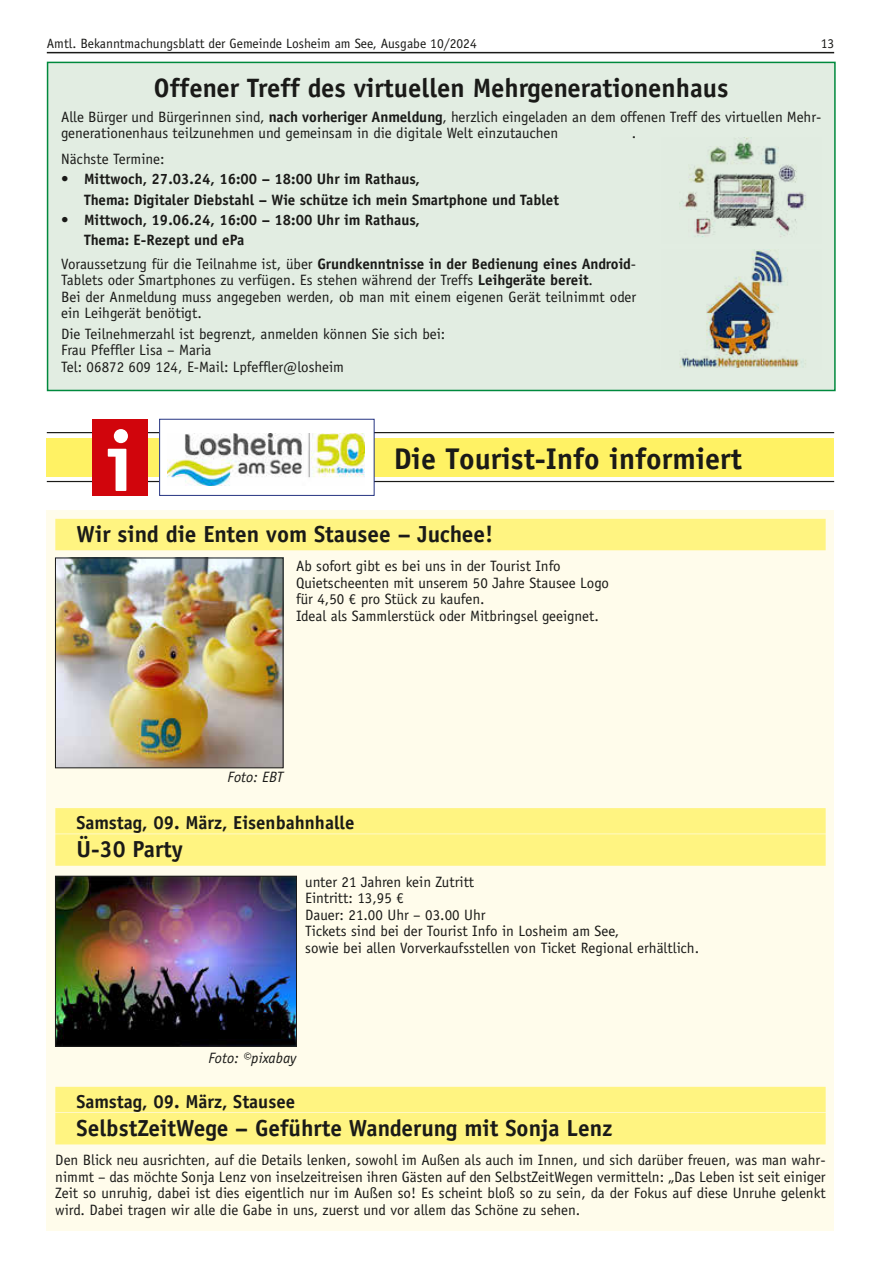
<style>
.page{position:relative;width:881px;height:1263px;background:#fff}
.page>*{position:absolute;margin:0;border:0;box-sizing:border-box;transform-origin:0 0}
.t1{font:700 85.5px "Officina Sans LT";color:#fff}
.t2{font:700 30px "Officina Sans LT";color:#1a1a18}
.t3{font:700 26.7px "Officina Sans LT";color:#1a1a18}
.t4{font:700 23.25px "Officina Sans LT";color:#1a1a18}
.t5{font:700 18.75px "Officina Sans LT";color:#1a1a18}
.t6{font:15px/16.5px "Officina Sans LT";color:#1a1a18}
.t7{font:700 15px/20.2px "Officina Sans LT";color:#1a1a18}
.t8{font:italic 15px "Officina Sans LT";color:#1a1a18}
.t9{font:13.5px "Officina Sans LT";color:#1a1a18}
.s1{font-weight:700}
</style>
<div class="page">
<hr style="left:47px;top:52px;width:786px;height:1px;background:#1a1a18">
<div style="left:47px;top:62px;width:788px;height:329px;background:#e2ede2;border:2px solid #00893d"></div>
<img style="left:679px;top:137px;width:127px;height:100px">
<img style="left:679px;top:250px;width:127px;height:118px">
<div style="left:47px;top:510px;width:786px;height:721px;background:#fffceb"></div>
<div style="left:55px;top:519px;width:770px;height:31px;background:#fff481"></div>
<div style="left:55px;top:808px;width:770px;height:26px;background:#fff481"></div>
<div style="left:55px;top:834px;width:770px;height:32px;background:#fff481"></div>
<div style="left:55px;top:1087px;width:770px;height:25px;background:#fff481"></div>
<div style="left:55px;top:1113px;width:770px;height:31px;background:#fff481"></div>
<img style="left:57px;top:560px;width:224px;height:206px">
<div style="left:55px;top:558px;width:228px;height:210px;border:1px solid #1a1a18"></div>
<img style="left:57px;top:878px;width:237px;height:166px">
<div style="left:55px;top:876px;width:241px;height:170px;border:1px solid #1a1a18"></div>
<div style="left:47px;top:438px;width:786px;height:38px;background:#fff264"></div>
<hr style="left:47px;top:481px;width:786px;height:1px;background:#1a1a18">
<hr style="left:47px;top:432px;width:786px;height:1px;background:#1a1a18">
<div style="left:159px;top:419px;width:215px;height:76px;background:#fff"></div>
<img style="left:167px;top:433px;width:198px;height:52px">
<div style="left:159px;top:419px;width:215px;height:77px;border:1px solid #253482"></div>
<div style="left:92px;top:419px;width:55px;height:77px;background:#d1050c"></div>
<p class="t9" style="left:47px;top:35px;width:431px">Amtl. Bekanntmachungsblatt der Gemeinde Losheim am See, Ausgabe 10/2024</p>
<p class="t9" style="left:820px;top:35px;width:15px">13</p>
<h3 class="t3" style="left:154px;top:71px;width:575px">Offener Treff des virtuellen Mehrgenerationenhaus</h3>
<p class="t6" style="left:61px;top:109px;width:761px">Alle Bürger und Bürgerinnen sind, <span class="s1">nach vorheriger Anmeldung</span>, herzlich eingeladen an dem offenen Treff des virtuellen Mehr&shy;generationenhaus teilzunehmen und gemeinsam in die digitale Welt einzutauchen</p>
<p class="t6" style="left:631px;top:125px;width:6px">.</p>
<p class="t6" style="left:61px;top:151px;width:105px">Nächste Termine:</p>
<p class="t7" style="left:84px;top:169px;width:476px;text-indent:-23px">• Mittwoch, 27.03.24, 16:00 – 18:00 Uhr im Rathaus,<br>Thema: Digitaler Diebstahl – Wie schütze ich mein Smartphone und Tablet</p>
<p class="t7" style="left:84px;top:210px;width:337px;text-indent:-23px">• Mittwoch, 19.06.24, 16:00 – 18:00 Uhr im Rathaus,<br>Thema: E-Rezept und ePa</p>
<p class="t6" style="left:61px;top:255px;width:576px">Voraussetzung für die Teilnahme ist, über <span class="s1">Grundkenntnisse in der Bedienung eines Android</span>-Tablets oder Smartphones zu verfügen. Es stehen während der Treffs <span class="s1">Leihgeräte bereit</span>.<br>Bei der Anmeldung muss angegeben werden, ob man mit einem eigenen Gerät teilnimmt oder ein Leihgerät benötigt.</p>
<p class="t6" style="left:61px;top:326px;width:385px">Die Teilnehmerzahl ist begrenzt, anmelden können Sie sich bei:<br>Frau Pfeffler Lisa – Maria<br>Tel: 06872 609 124, E-Mail: Lpfeffler@losheim</p>
<h1 class="t1" style="left:106px;top:408px;width:28px">i</h1>
<h2 class="t2" style="left:393px;top:440px;width:349px">Die Tourist-Info informiert</h2>
<h3 class="t4" style="left:77px;top:519px;width:418px">Wir sind die Enten vom Stausee – Juchee!</h3>
<p class="t6" style="left:296px;top:558px;width:314px">Ab sofort gibt es bei uns in der Tourist Info Quietscheenten mit unserem 50 Jahre Stausee Logo für 4,50 € pro Stück zu kaufen.<br>Ideal als Sammlerstück oder Mitbringsel geeignet.</p>
<p class="t8" style="left:227px;top:768px;width:57px">Foto: EBT</p>
<p class="t5" style="left:77px;top:811px;width:279px">Samstag, 09. März, Eisenbahnhalle</p>
<h3 class="t4" style="left:77px;top:835px;width:108px">Ü-30 Party</h3>
<p class="t6" style="left:305px;top:873px;width:395px">unter 21 Jahren kein Zutritt<br>Eintritt: 13,95 €<br>Dauer: 21.00 Uhr – 03.00 Uhr<br>Tickets sind bei der Tourist Info in Losheim am See,<br>sowie bei allen Vorverkaufsstellen von Ticket Regional erhältlich.</p>
<p class="t8" style="left:208px;top:1049px;width:90px">Foto: ©pixabay</p>
<p class="t5" style="left:77px;top:1090px;width:220px">Samstag, 09. März, Stausee</p>
<h3 class="t4" style="left:77px;top:1113px;width:537px">SelbstZeitWege – Geführte Wanderung mit Sonja Lenz</h3>
<p class="t6" style="left:55px;top:1152px;width:771px;text-align:justify">Den Blick neu ausrichten, auf die Details lenken, sowohl im Außen als auch im Innen, und sich darüber freuen, was man wahr&shy;nimmt – das möchte Sonja Lenz von inselzeitreisen ihren Gästen auf den SelbstZeitWegen vermitteln: „Das Leben ist seit einiger Zeit so unruhig, dabei ist dies eigentlich nur im Außen so! Es scheint bloß so zu sein, da der Fokus auf diese Unruhe gelenkt wird. Dabei tragen wir alle die Gabe in uns, zuerst und vor allem das Schöne zu sehen.</p>
</div>
